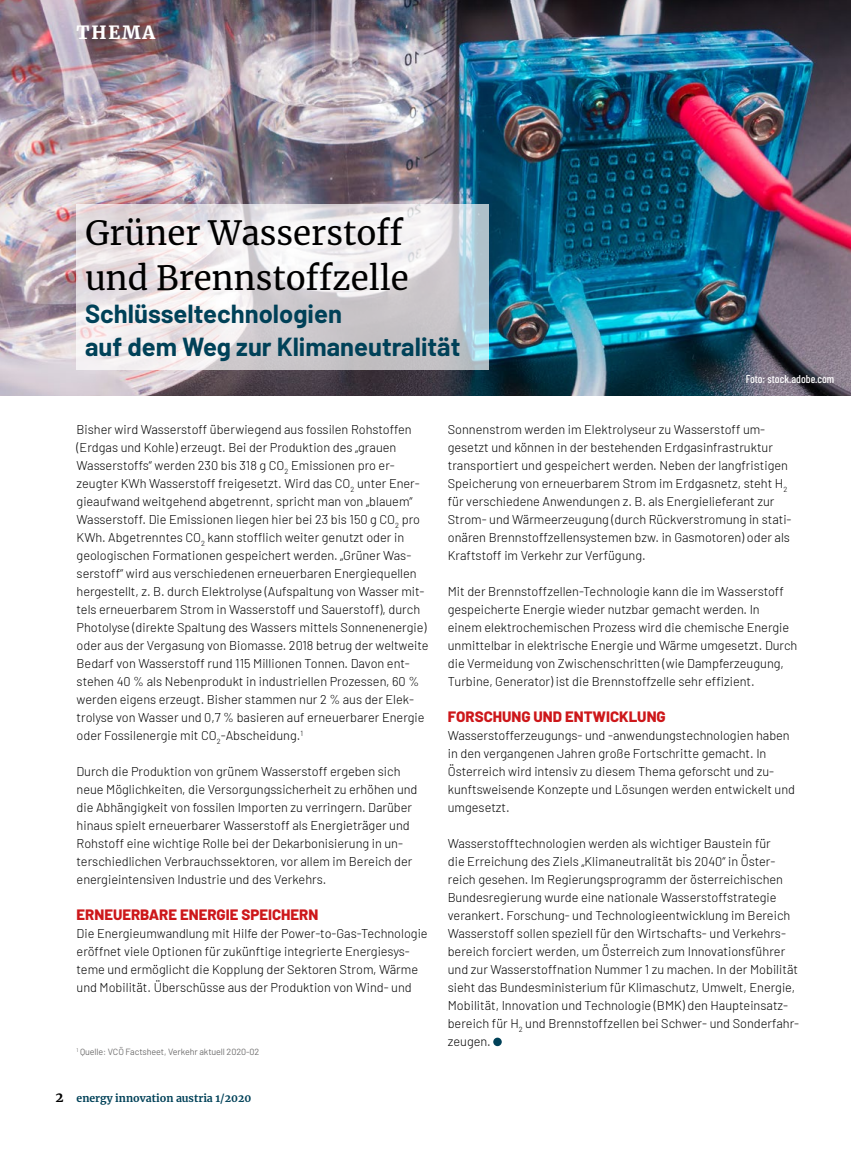
<style>
.page{position:relative;width:851px;height:1149px;background:#fff}
.page>*{position:absolute;margin:0;border:0;box-sizing:border-box;transform-origin:0 0}
.H1_Headline_schwarz{font:33px/45px "Merriweather";color:#000}
.H1_Headline_schwarz-2{font:700 25.5px/33px "Barlow";color:#004158}
.Kapitel_links{font:900 18px "Merriweather";letter-spacing:.1em;color:#fff}
.Zwischentitel_ROT{font:800 15px "Barlow";color:#cd171a}
.Fliesstext_schwarz{font:300 12.75px/18px "Barlow";color:#000}
.t1{font:500 11.25px "Barlow Condensed";color:#fff}
.t2{font:700 10.5px "Merriweather";color:#004158}
.Fussnote{font:9px "Barlow";letter-spacing:-.01em;color:#706f6f}
.s1{font-size:13.5px;color:#000}
</style>
<div class="page">
<img style="left:0;top:0;width:850px;height:395px">
<svg style="left:77px;top:204px;width:412px;height:166px"></svg>
<div style="left:493px;top:1037px;width:8px;height:8px;background:#004158;border-radius:50%"></div>
<p class="Kapitel_links" style="left:77px;top:20px;width:80px">THEMA</p>
<p class="H1_Headline_schwarz" style="left:85px;top:210px;width:325px">Grüner Wasserstoff und Brennstoffzelle</p>
<p class="H1_Headline_schwarz-2" style="left:85px;top:295px;width:377px">Schlüsseltechnologien<br>auf dem Weg zur Klimaneutralität</p>
<p class="t1" style="left:745px;top:371px;width:90px">Foto: stock.adobe.com</p>
<p class="Fliesstext_schwarz" style="left:77px;top:419px;width:353px">Bisher wird Wasserstoff überwiegend aus fossilen Rohstoffen (Erdgas und Kohle) erzeugt. Bei der Produktion des „grauen Wasserstoffs“ werden 230 bis 318 g CO<sub>2</sub> Emissionen pro er&shy;zeugter KWh Wasserstoff freigesetzt. Wird das CO<sub>2</sub> unter Ener&shy;gieaufwand weitgehend abgetrennt, spricht man von „blauem“ Wasserstoff. Die Emissionen liegen hier bei 23 bis 150 g CO<sub>2</sub> pro KWh. Abgetrenntes CO<sub>2</sub> kann stofflich weiter genutzt oder in geologischen Formationen gespeichert werden. „Grüner Was&shy;serstoff“ wird aus verschiedenen erneuerbaren Energiequellen hergestellt, z. B. durch Elektrolyse (Aufspaltung von Wasser mit&shy;tels erneuerbarem Strom in Wasserstoff und Sauerstoff), durch Photolyse (direkte Spaltung des Wassers mittels Sonnenenergie) oder aus der Vergasung von Biomasse. 2018 betrug der weltweite Bedarf von Wasserstoff rund 115 Millionen Tonnen. Davon ent&shy;stehen 40 % als Nebenprodukt in industriellen Prozessen, 60 % werden eigens erzeugt. Bisher stammen nur 2 % aus der Elek&shy;trolyse von Wasser und 0,7 % basieren auf erneuerbarer Energie oder Fossilenergie mit CO<sub>2</sub>-Abscheidung.<sup>1</sup></p>
<p class="Fliesstext_schwarz" style="left:77px;top:761px;width:342px">Durch die Produktion von grünem Wasserstoff ergeben sich neue Möglichkeiten, die Versorgungssicherheit zu erhöhen und die Abhängigkeit von fossilen Importen zu verringern. Darüber hinaus spielt erneuerbarer Wasserstoff als Energieträger und Rohstoff eine wichtige Rolle bei der Dekarbonisierung in un&shy;terschiedlichen Verbrauchssektoren, vor allem im Bereich der energieintensiven Industrie und des Verkehrs.</p>
<p class="Zwischentitel_ROT" style="left:77px;top:903px;width:243px">ERNEUERBARE ENERGIE SPEICHERN</p>
<p class="Fliesstext_schwarz" style="left:77px;top:923px;width:352px">Die Energieumwandlung mit Hilfe der Power-to-Gas-Technologie eröffnet viele Optionen für zukünftige integrierte Energiesys&shy;teme und ermöglicht die Kopplung der Sektoren Strom, Wärme und Mobilität. Überschüsse aus der Produktion von Wind- und</p>
<p class="Fussnote" style="left:77px;top:1044px;width:184px"><sup>1</sup> Quelle: VCÖ Factsheet, Verkehr aktuell 2020-02</p>
<p class="t2" style="left:56px;top:1090px;width:197px"><span class="s1">2</span> energy innovation austria 1/2020</p>
<p class="Fliesstext_schwarz" style="left:448px;top:419px;width:345px">Sonnenstrom werden im Elektrolyseur zu Wasserstoff um&shy;gesetzt und können in der bestehenden Erdgasinfrastruktur transportiert und gespeichert werden. Neben der langfristigen Speicherung von erneuerbarem Strom im Erdgasnetz, steht H<sub>2 </sub>für verschiedene Anwendungen z. B. als Energielieferant zur Strom- und Wärmeerzeugung (durch Rückverstromung in stati&shy;onären Brennstoffzellensystemen bzw. in Gasmotoren) oder als Kraftstoff im Verkehr zur Verfügung.</p>
<p class="Fliesstext_schwarz" style="left:448px;top:581px;width:351px">Mit der Brennstoffzellen-Technologie kann die im Wasserstoff gespeicherte Energie wieder nutzbar gemacht werden. In<br>einem elektrochemischen Prozess wird die chemische Energie unmittelbar in elektrische Energie und Wärme umgesetzt. Durch die Vermeidung von Zwischenschritten (wie Dampferzeugung, Turbine, Generator) ist die Brennstoffzelle sehr effizient.</p>
<p class="Zwischentitel_ROT" style="left:448px;top:705px;width:219px">FORSCHUNG UND ENTWICKLUNG</p>
<p class="Fliesstext_schwarz" style="left:448px;top:725px;width:348px">Wasserstofferzeugungs- und -anwendungstechnologien haben in den vergangenen Jahren große Fortschritte gemacht. In Österreich wird intensiv zu diesem Thema geforscht und zu&shy;kunftsweisende Konzepte und Lösungen werden entwickelt und umgesetzt.</p>
<p class="Fliesstext_schwarz" style="left:448px;top:833px;width:353px">Wasserstofftechnologien werden als wichtiger Baustein für<br>die Erreichung des Ziels „Klimaneutralität bis 2040“ in Öster&shy;reich gesehen. Im Regierungsprogramm der österreichischen Bundesregierung wurde eine nationale Wasserstoffstrategie verankert. Forschung- und Technologieentwicklung im Bereich Wasserstoff sollen speziell für den Wirtschafts- und Verkehrs&shy;bereich forciert werden, um Österreich zum Innovationsführer und zur Wasserstoffnation Nummer 1 zu machen. In der Mobilität sieht das Bundesministerium für Klimaschutz, Umwelt, Energie, Mobilität, Innovation und Technologie (BMK) den Haupteinsatz&shy;bereich für H<sub>2</sub> und Brennstoffzellen bei Schwer- und Sonderfahr&shy;zeugen.</p>
</div>
